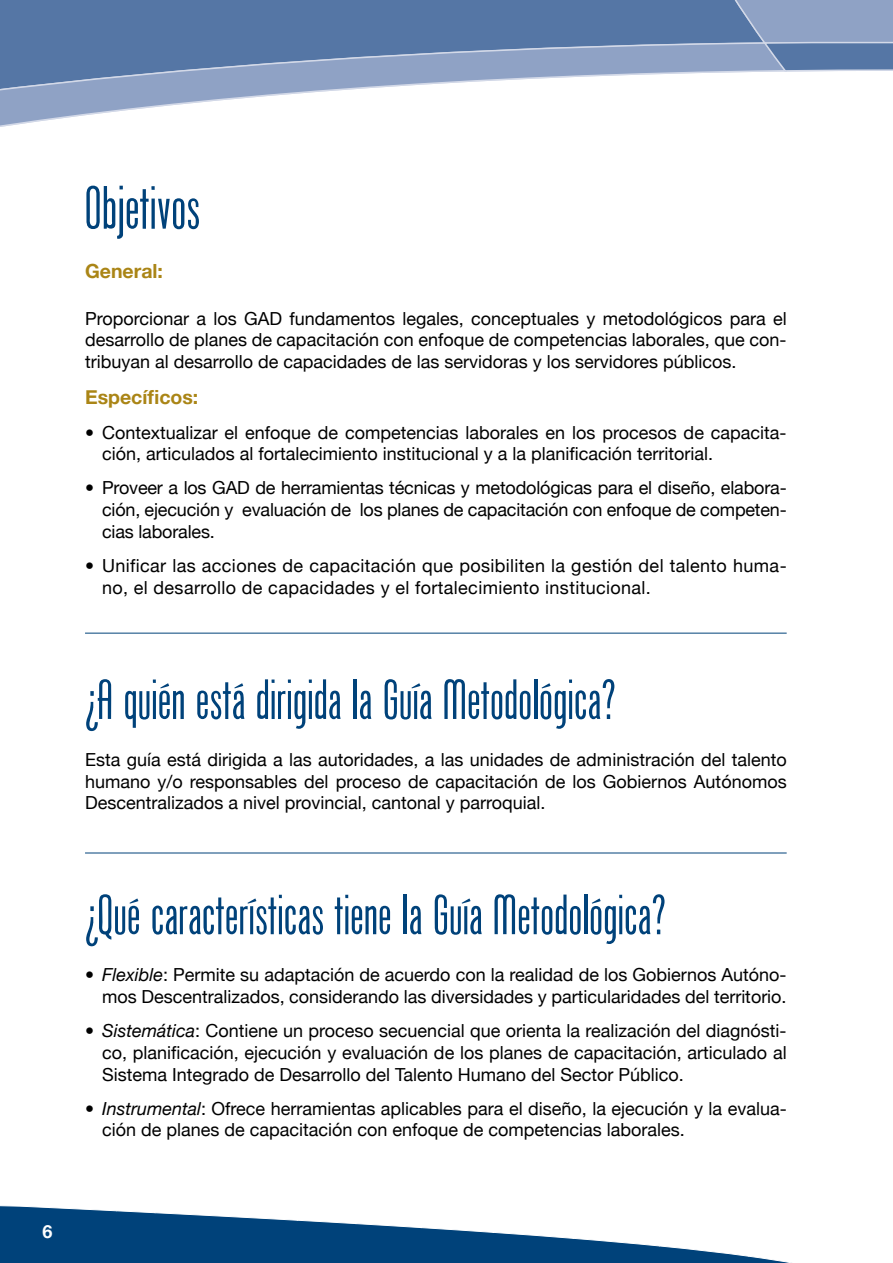
<style>
.page{position:relative;width:893px;height:1263px;background:#fff}
.page>*{position:absolute;margin:0;border:0;box-sizing:border-box;transform-origin:0 0}
.t1{font:63px "Phoenix American";color:#00427a}
.t2{font:58.5px "Phoenix American";color:#00427a}
.t3{font:700 19.5px "Helvetica Neue";color:#aa8516}
.t4{font:18px/21.6px "Helvetica Neue";color:#000;text-align:justify}
.t5{font:18px/21.6px "Helvetica Neue";letter-spacing:.02em;color:#000}
.t6{font:700 18px "Helvetica Neue";color:#fff}
.s1{font-style:italic}
</style>
<div class="page">
<div style="left:0;top:0;width:643px;height:42px;background:#5576a5"></div>
<svg style="left:0;top:42px;width:643px;height:85px"></svg>
<svg style="left:643px;top:0;width:250px;height:75px;background:#7e96bb"></svg>
<svg style="left:0;top:1205px;width:792px;height:58px"></svg>
<hr style="left:85px;top:633px;width:702px;height:1px;background:#00427a">
<hr style="left:85px;top:853px;width:702px;height:1px;background:#00427a">
<h1 class="t1" style="left:85px;top:177px;width:117px">Objetivos</h1>
<p class="t3" style="left:85px;top:259px;width:79px">General:</p>
<p class="t4" style="left:85px;top:307px;width:703px">Proporcionar a los GAD fundamentos legales, conceptuales y metodológicos para el desarrollo de planes de capacitación con enfoque de competencias laborales, que con&shy;tribuyan al desarrollo de capacidades de las servidoras y los servidores públicos.</p>
<p class="t3" style="left:85px;top:385px;width:115px">Específicos:</p>
<p class="t4" style="left:102px;top:421px;width:686px;text-indent:-17px">• Contextualizar el enfoque de competencias laborales en los procesos de capacita&shy;ción, articulados al fortalecimiento institucional y a la planificación territorial.</p>
<p class="t4" style="left:102px;top:477px;width:686px;text-indent:-17px">• Proveer a los GAD de herramientas técnicas y metodológicas para el diseño, elabora&shy;ción, ejecución y evaluación de los planes de capacitación con enfoque de competen&shy;cias laborales.</p>
<p class="t5" style="left:102px;top:555px;width:686px;text-indent:-17px">• Unificar las acciones de capacitación que posibiliten la gestión del talento huma&shy;no, el desarrollo de capacidades y el fortalecimiento institucional.</p>
<h2 class="t2" style="left:85px;top:671px;width:531px">¿A quién está dirigida la Guía Metodológica?</h2>
<p class="t4" style="left:85px;top:749px;width:703px">Esta guía está dirigida a las autoridades, a las unidades de administración del talento humano y/o responsables del proceso de capacitación de los Gobiernos Autónomos Descentralizados a nivel provincial, cantonal y parroquial.</p>
<h2 class="t2" style="left:85px;top:886px;width:581px">¿Qué características tiene la Guía Metodológica?</h2>
<p class="t4" style="left:85px;top:964px;width:703px;text-align:right">• <span class="s1">Flexible</span>: Permite su adaptación de acuerdo con la realidad de los Gobiernos Autóno&shy;mos Descentralizados, considerando las diversidades y particularidades del territorio.</p>
<p class="t4" style="left:102px;top:1020px;width:686px;text-indent:-17px">• <span class="s1">Sistemática</span>: Contiene un proceso secuencial que orienta la realización del diagnósti&shy;co, planificación, ejecución y evaluación de los planes de capacitación, articulado al Sistema Integrado de Desarrollo del Talento Humano del Sector Público.</p>
<p class="t4" style="left:102px;top:1097px;width:686px;text-indent:-17px">• <span class="s1">Instrumental</span>: Ofrece herramientas aplicables para el diseño, la ejecución y la evalua&shy;ción de planes de capacitación con enfoque de competencias laborales.</p>
<p class="t6" style="left:42px;top:1220px;width:12px">6</p>
</div>
